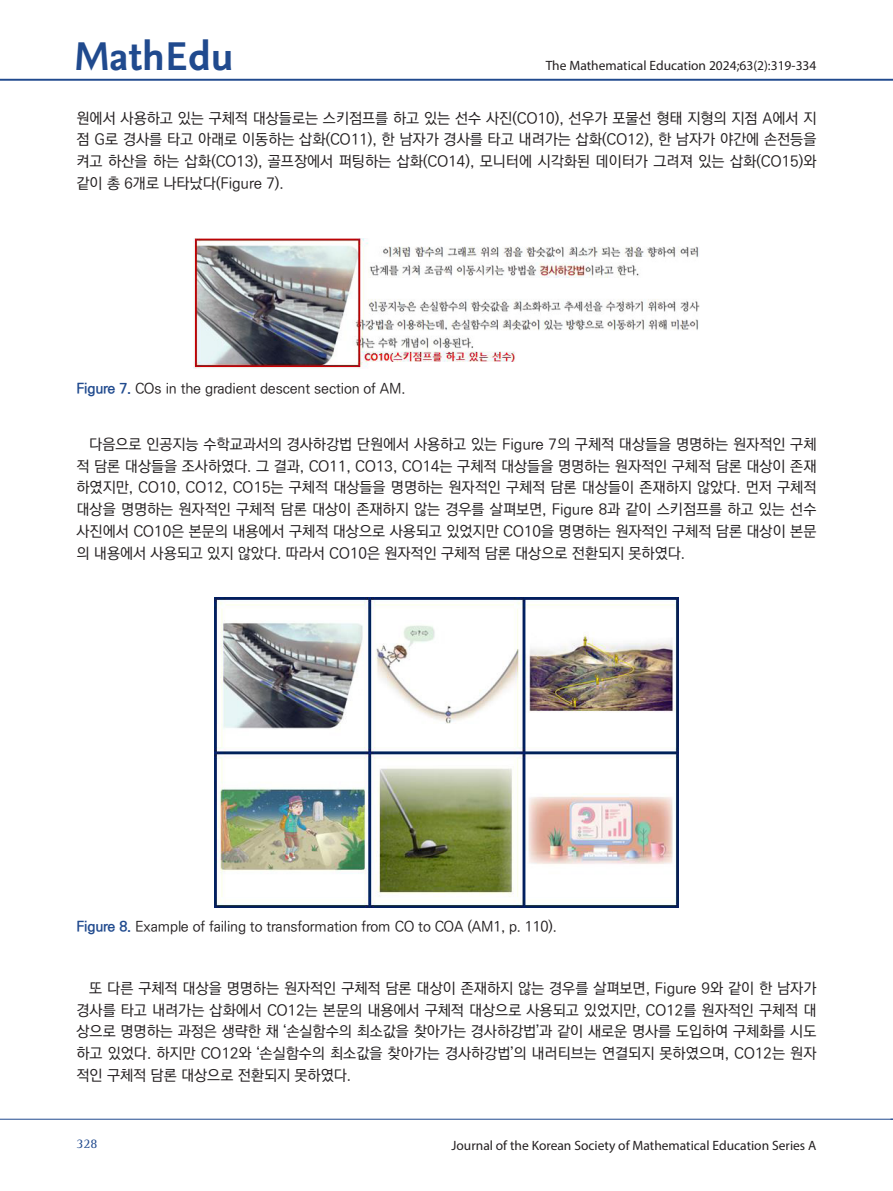
<style>
.page{position:relative;width:893px;height:1191px;background:#fff}
.page>*{position:absolute;margin:0;border:0;box-sizing:border-box;transform-origin:0 0}
.t1{font:700 42px "Nexus Sans Pro";color:#204a8e}
.t2{font:15px/21.8px "Ko Pub World Dotum PM";color:#231f20;text-align:justify}
.t3{font:14.25px "Ko Pub World Dotum PM";letter-spacing:-.01em;color:#231f20}
.t4{font:13.5px "Myriad Pro";color:#231f20}
.t5{font:13.5px "Rotis Semi Serif Std";color:#204a8e}
.s1{font-family:"Ko Pub World Dotum PB";color:#204a8e}
</style>
<div class="page">
<img style="left:215px;top:597px;width:463px;height:310px">
<img style="left:194px;top:238px;width:505px;height:131px">
<hr style="left:0;top:79px;width:893px;height:2px;background:#204a8e">
<hr style="left:0;top:1118px;width:893px;height:1px;background:#204a8e">
<h1 class="t1" style="left:74px;top:25px;width:162px">MathEdu</h1>
<p class="t4" style="left:546px;top:57px;width:272px">The Mathematical Education 2024;63(2):319-334</p>
<p class="t2" style="left:77px;top:108px;width:741px">원에서 사용하고 있는 구체적 대상들로는 스키점프를 하고 있는 선수 사진(CO10), 선우가 포물선 형태 지형의 지점 A에서 지 점 G로 경사를 타고 아래로 이동하는 삽화(CO11), 한 남자가 경사를 타고 내려가는 삽화(CO12), 한 남자가 야간에 손전등을 켜고 하산을 하는 삽화(CO13), 골프장에서 퍼팅하는 삽화(CO14), 모니터에 시각화된 데이터가 그려져 있는 삽화(CO15)와 같이 총 6개로 나타났다(Figure 7).</p>
<p class="t3" style="left:77px;top:379px;width:331px"><span class="s1">Figure 7.</span> COs in the gradient descent section of AM.</p>
<p class="t2" style="left:77px;top:434px;width:741px;text-indent:13px">다음으로 인공지능 수학교과서의 경사하강법 단원에서 사용하고 있는 Figure 7의 구체적 대상들을 명명하는 원자적인 구체 적 담론 대상들을 조사하였다. 그 결과, CO11, CO13, CO14는 구체적 대상들을 명명하는 원자적인 구체적 담론 대상이 존재 하였지만, CO10, CO12, CO15는 구체적 대상들을 명명하는 원자적인 구체적 담론 대상들이 존재하지 않았다. 먼저 구체적 대상을 명명하는 원자적인 구체적 담론 대상이 존재하지 않는 경우를 살펴보면, Figure 8과 같이 스키점프를 하고 있는 선수 사진에서 CO10은 본문의 내용에서 구체적 대상으로 사용되고 있었지만 CO10을 명명하는 원자적인 구체적 담론 대상이 본문 의 내용에서 사용되고 있지 않았다. 따라서 CO10은 원자적인 구체적 담론 대상으로 전환되지 못하였다.</p>
<p class="t3" style="left:77px;top:917px;width:482px"><span class="s1">Figure 8.</span> Example of failing to transformation from CO to COA (AM1, p. 110).</p>
<p class="t2" style="left:77px;top:978px;width:741px;text-indent:13px">또 다른 구체적 대상을 명명하는 원자적인 구체적 담론 대상이 존재하지 않는 경우를 살펴보면, Figure 9와 같이 한 남자가 경사를 타고 내려가는 삽화에서 CO12는 본문의 내용에서 구체적 대상으로 사용되고 있었지만, CO12를 원자적인 구체적 대 상으로 명명하는 과정은 생략한 채 ‘손실함수의 최소값을 찾아가는 경사하강법’과 같이 새로운 명사를 도입하여 구체화를 시도 하고 있었다. 하지만 CO12와 ‘손실함수의 최소값을 찾아가는 경사하강법’의 내러티브는 연결되지 못하였으며, CO12는 원자 적인 구체적 담론 대상으로 전환되지 못하였다.</p>
<p class="t5" style="left:77px;top:1135px;width:23px">328</p>
<p class="t4" style="left:451px;top:1136px;width:366px">Journal of the Korean Society of Mathematical Education Series A</p>
</div>
